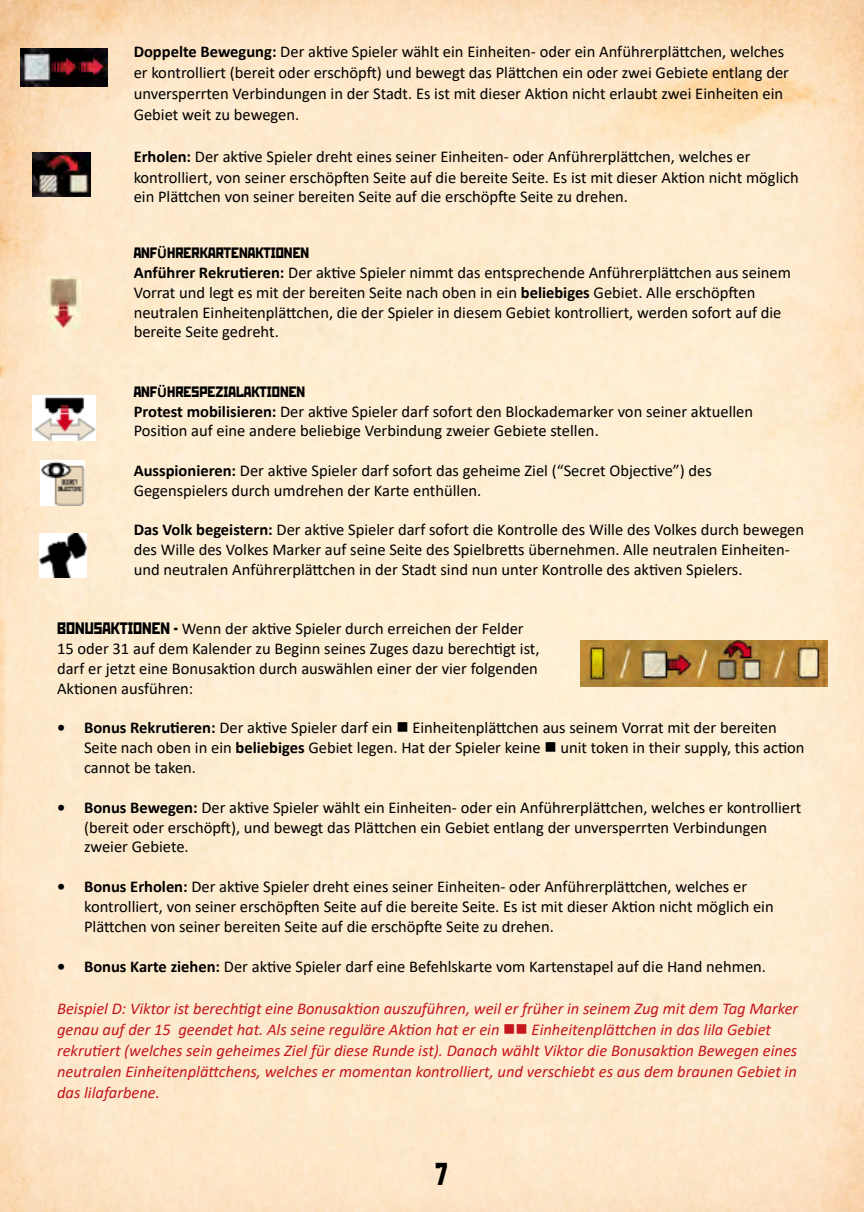
<style>
.page{position:relative;width:864px;height:1212px;background:#fff}
.page>*{position:absolute;margin:0;border:0;box-sizing:border-box;transform-origin:0 0}
.t1{font:700 condensed 31.5px "Rodchenko";color:#000}
.t2{font:16.5px/19.8px "Calibri";color:#000}
.t3{font:italic 16.5px/21px "Calibri";color:#c4161c}
.t4{font:15px "Rodchenko";color:#000}
.s1{font-weight:700}
.s2{font-family:"Calibri";font-weight:700}
.s3{font-family:"Rodchenko"}
</style>
<div class="page">
<img style="left:0;top:0;width:863px;height:1212px">
<img style="left:47px;top:277px;width:33px;height:52px">
<img style="left:20px;top:48px;width:87px;height:39px">
<img style="left:33px;top:153px;width:58px;height:43px">
<img style="left:33px;top:395px;width:62px;height:46px">
<img style="left:40px;top:460px;width:44px;height:45px">
<img style="left:39px;top:534px;width:47px;height:44px">
<img style="left:580px;top:641px;width:247px;height:45px">
<p class="t2" style="left:134px;top:40px;width:656px;line-height:21px"><span class="s1">Doppelte Bewegung:</span> Der aktive Spieler wählt ein Einheiten- oder ein Anführerplättchen, welches er kontrolliert (bereit oder erschöpft) und bewegt das Plättchen ein oder zwei Gebiete entlang der unversperrten Verbindungen in der Stadt. Es ist mit dieser Aktion nicht erlaubt zwei Einheiten ein Gebiet weit zu bewegen.</p>
<p class="t2" style="left:134px;top:145px;width:666px;line-height:20.4px"><span class="s1">Erholen:</span> Der aktive Spieler dreht eines seiner Einheiten- oder Anführerplättchen, welches er kontrolliert, von seiner erschöpften Seite auf die bereite Seite. Es ist mit dieser Aktion nicht möglich ein Plättchen von seiner bereiten Seite auf die erschöpfte Seite zu drehen.</p>
<p class="t4" style="left:134px;top:245px;width:177px">ANF<span class="s2">Ü</span>HRERKARTENAKTIONEN</p>
<p class="t2" style="left:134px;top:262px;width:658px"><span class="s1">Anführer Rekrutieren:</span> Der aktive Spieler nimmt das entsprechende Anführerplättchen aus seinem Vorrat und legt es mit der bereiten Seite nach oben in ein <span class="s1">beliebiges</span> Gebiet. Alle erschöpften neutralen Einheitenplättchen, die der Spieler in diesem Gebiet kontrolliert, werden sofort auf die bereite Seite gedreht.</p>
<p class="t4" style="left:134px;top:383px;width:173px">ANF<span class="s2">Ü</span>HRESPEZIALAKTIONEN</p>
<p class="t2" style="left:134px;top:401px;width:620px"><span class="s1">Protest mobilisieren:</span> Der aktive Spieler darf sofort den Blockademarker von seiner aktuellen<br>Position auf eine andere beliebige Verbindung zweier Gebiete stellen.</p>
<p class="t2" style="left:134px;top:460px;width:579px"><span class="s1">Ausspionieren:</span> Der aktive Spieler darf sofort das geheime Ziel (“Secret Objective”) des<br>Gegenspielers durch umdrehen der Karte enthüllen.</p>
<p class="t2" style="left:134px;top:520px;width:671px"><span class="s1">Das Volk begeistern:</span> Der aktive Spieler darf sofort die Kontrolle des Wille des Volkes durch bewegen des Wille des Volkes Marker auf seine Seite des Spielbretts übernehmen. Alle neutralen Einheiten&shy;und neutralen Anführerplättchen in der Stadt sind nun unter Kontrolle des aktiven Spielers.</p>
<p class="t2" style="left:57px;top:619px;width:484px"><span class="s3">BONUSAKTIONEN -</span> Wenn der aktive Spieler durch erreichen der Felder 15 oder 31 auf dem Kalender zu Beginn seines Zuges dazu berechtigt ist, darf er jetzt eine Bonusaktion durch auswählen einer der vier folgenden Aktionen ausführen:</p>
<p class="t2" style="left:84px;top:718px;width:721px;text-indent:-27px"><span class="s1">• Bonus Rekrutieren:</span> Der aktive Spieler darf ein ■ Einheitenplättchen aus seinem Vorrat mit der bereiten<br>Seite nach oben in ein <span class="s1">beliebiges</span> Gebiet legen. Hat der Spieler keine ■ unit token in their supply, this action cannot be taken.</p>
<p class="t2" style="left:84px;top:797px;width:718px;text-indent:-27px"><span class="s1">• Bonus Bewegen:</span> Der aktive Spieler wählt ein Einheiten- oder ein Anführerplättchen, welches er kontrolliert (bereit oder erschöpft), und bewegt das Plättchen ein Gebiet entlang der unversperrten Verbindungen zweier Gebiete.</p>
<p class="t2" style="left:84px;top:876px;width:691px;text-indent:-27px"><span class="s1">• Bonus Erholen:</span> Der aktive Spieler dreht eines seiner Einheiten- oder Anführerplättchen, welches er kontrolliert, von seiner erschöpften Seite auf die bereite Seite. Es ist mit dieser Aktion nicht möglich ein<br>Plättchen von seiner bereiten Seite auf die erschöpfte Seite zu drehen.</p>
<p class="t2" style="left:57px;top:956px;width:710px"><span class="s1">• Bonus Karte ziehen:</span> Der aktive Spieler darf eine Befehlskarte vom Kartenstapel auf die Hand nehmen.</p>
<p class="t3" style="left:57px;top:997px;width:742px">Beispiel D: Viktor ist berechtigt eine Bonusaktion auszuführen, weil er früher in seinem Zug mit dem Tag Marker genau auf der 15 geendet hat. Als seine reguläre Aktion hat er ein ■■ Einheitenplättchen in das lila Gebiet rekrutiert (welches sein geheimes Ziel für diese Runde ist). Danach wählt Viktor die Bonusaktion Bewegen eines neutralen Einheitenplättchens, welches er momentan kontrolliert, und verschiebt es aus dem braunen Gebiet in das lilafarbene.</p>
<h1 class="t1" style="left:435px;top:1157px;width:13px">7</h1>
</div>
